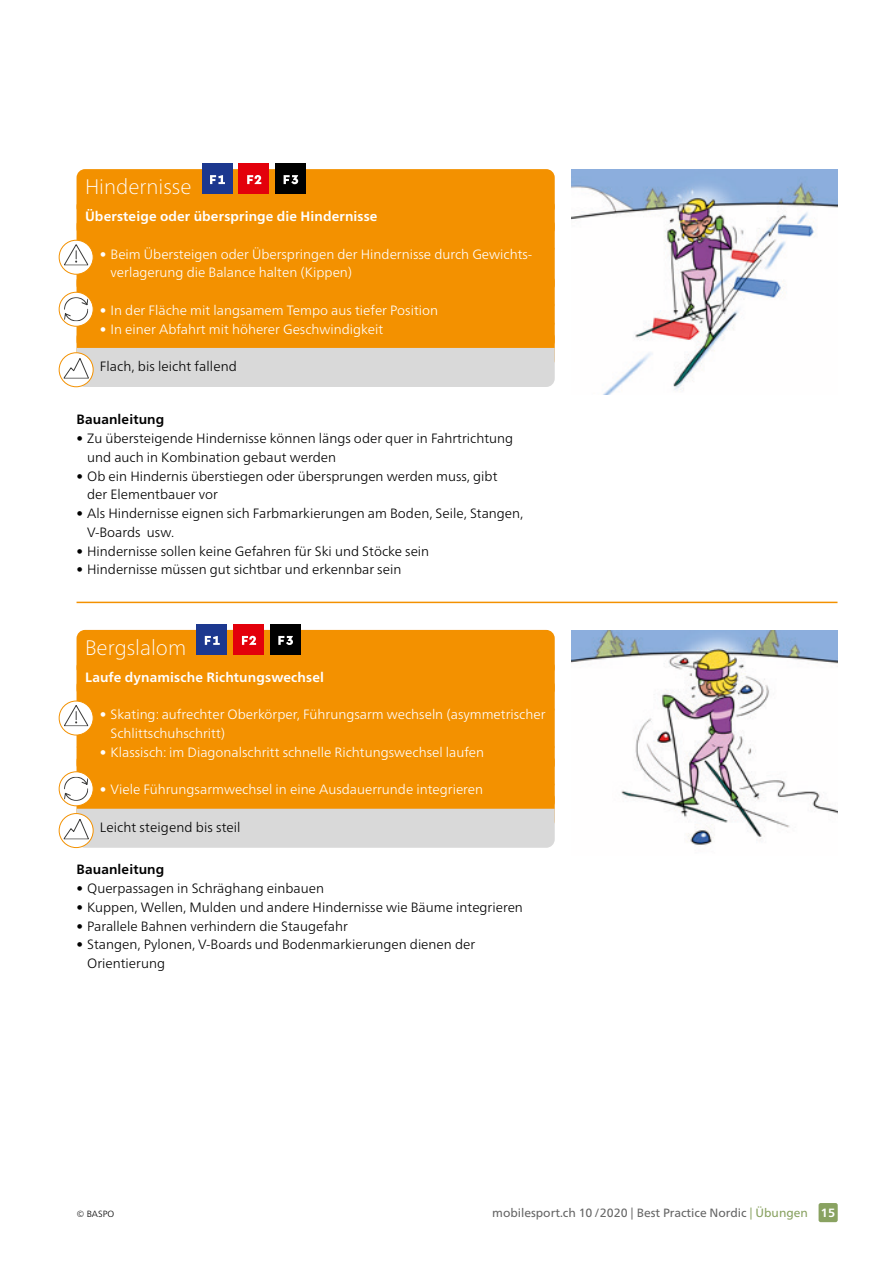
<style>
.page{position:relative;width:893px;height:1263px;background:#fff}
.page>*{position:absolute;margin:0;border:0;box-sizing:border-box;transform-origin:0 0}
._00_Titel_in_Kasten{font:100 21px "Frutiger Neue LT Pro";color:#fff}
.P_LI_Grundtext_d_Auf{font:300 13.5px/18.8px "Frutiger Neue LT Pro";color:#000}
.t1{font:300 13.5px/18.8px "Frutiger Neue LT Pro";color:#fff}
._00_Lead_in_Kasten{font:700 13.5px "Frutiger Neue LT Pro";letter-spacing:.01em;color:#fff}
._00_Gelände_in_Kaste{font:300 13.5px "Frutiger Neue LT Pro";letter-spacing:.005em;color:#000}
.H3_Titel_4{font:700 13.5px "Frutiger Neue LT Pro";letter-spacing:.01em;color:#000}
.t2{font:12px "Frutiger Neue LT Pro";color:#666}
.t3{font:300 9px "Frutiger Neue LT Pro";color:#000}
.s1{color:#89a261}
.s2{font-weight:700;color:#fff}
</style>
<div class="page">
<div style="left:819px;top:1203px;width:19px;height:19px;background:#89a261;border-radius:2px"></div>
<div style="left:77px;top:169px;width:478px;height:47px;background:#f39100;border-radius:9px"></div>
<div style="left:77px;top:198px;width:478px;height:39px;background:#f39100;border-radius:9px"></div>
<div style="left:77px;top:217px;width:478px;height:39px;background:#f39100;border-radius:9px"></div>
<div style="left:77px;top:242px;width:478px;height:51px;background:#f39100;border-radius:9px"></div>
<div style="left:77px;top:273px;width:478px;height:39px;background:#f39100;border-radius:9px"></div>
<div style="left:77px;top:298px;width:478px;height:33px;background:#f39100;border-radius:9px"></div>
<div style="left:77px;top:317px;width:478px;height:32px;background:#f39100;border-radius:9px"></div>
<div style="left:77px;top:329px;width:478px;height:39px;background:#f39100;border-radius:9px"></div>
<hr style="left:77px;top:602px;width:760px;height:1px;background:#f39100">
<div style="left:77px;top:630px;width:478px;height:46px;background:#f39100;border-radius:9px"></div>
<div style="left:77px;top:659px;width:478px;height:39px;background:#f39100;border-radius:9px"></div>
<div style="left:77px;top:677px;width:478px;height:39px;background:#f39100;border-radius:9px"></div>
<div style="left:77px;top:703px;width:478px;height:51px;background:#f39100;border-radius:9px"></div>
<div style="left:77px;top:740px;width:478px;height:33px;background:#f39100;border-radius:9px"></div>
<div style="left:77px;top:752px;width:478px;height:39px;background:#f39100;border-radius:9px"></div>
<div style="left:77px;top:778px;width:478px;height:32px;background:#f39100;border-radius:9px"></div>
<div style="left:77px;top:790px;width:478px;height:39px;background:#f39100;border-radius:9px"></div>
<div style="left:202px;top:163px;width:30px;height:31px;background:#1c388f"></div>
<svg style="left:210px;top:175px;width:15px;height:9px"></svg>
<div style="left:239px;top:163px;width:30px;height:31px;background:#e3000b"></div>
<svg style="left:247px;top:175px;width:14px;height:9px"></svg>
<div style="left:275px;top:163px;width:31px;height:31px;background:#000"></div>
<svg style="left:284px;top:175px;width:14px;height:9px"></svg>
<div style="left:197px;top:624px;width:30px;height:31px;background:#1c388f"></div>
<svg style="left:205px;top:636px;width:15px;height:9px"></svg>
<div style="left:233px;top:624px;width:31px;height:31px;background:#e3000b"></div>
<svg style="left:242px;top:636px;width:14px;height:9px"></svg>
<div style="left:270px;top:624px;width:31px;height:31px;background:#000"></div>
<svg style="left:278px;top:636px;width:15px;height:9px"></svg>
<img style="left:572px;top:170px;width:266px;height:225px">
<svg style="left:59px;top:240px;width:34px;height:34px"></svg>
<svg style="left:64px;top:244px;width:24px;height:21px"></svg>
<div style="left:59px;top:240px;width:35px;height:35px;border:1px solid #f39100;border-radius:50%"></div>
<svg style="left:59px;top:292px;width:34px;height:34px"></svg>
<svg style="left:64px;top:297px;width:24px;height:24px"></svg>
<div style="left:59px;top:292px;width:35px;height:35px;border:1px solid #f39100;border-radius:50%"></div>
<div style="left:63px;top:348px;width:492px;height:39px;background:#d9d9d9"></div>
<div style="left:59px;top:352px;width:35px;height:35px;border:1px solid #f39100;border-radius:50%"></div>
<img style="left:572px;top:631px;width:266px;height:215px">
<svg style="left:59px;top:701px;width:34px;height:34px"></svg>
<svg style="left:64px;top:705px;width:24px;height:21px"></svg>
<div style="left:59px;top:701px;width:35px;height:34px;border:1px solid #f39100;border-radius:50%"></div>
<svg style="left:59px;top:772px;width:34px;height:34px"></svg>
<svg style="left:64px;top:777px;width:24px;height:24px"></svg>
<div style="left:59px;top:771px;width:35px;height:35px;border:1px solid #f39100;border-radius:50%"></div>
<div style="left:63px;top:809px;width:492px;height:39px;background:#d9d9d9"></div>
<div style="left:59px;top:813px;width:35px;height:35px;border:1px solid #f39100;border-radius:50%"></div>
<p class="_00_Titel_in_Kasten" style="left:85px;top:174px;width:108px">Hindernisse</p>
<p class="_00_Lead_in_Kasten" style="left:85px;top:208px;width:294px">Übersteige oder überspringe die Hindernisse</p>
<p class="t1" style="left:111px;top:244px;width:423px;text-indent:-11px">• Beim Übersteigen oder Überspringen der Hindernisse durch Gewichts&shy;verlagerung die Balance halten (Kippen)</p>
<p class="t1" style="left:100px;top:301px;width:340px">• In der Fläche mit langsamem Tempo aus tiefer Position</p>
<p class="t1" style="left:100px;top:319px;width:285px">• In einer Abfahrt mit höherer Geschwindigkeit</p>
<p class="_00_Gelände_in_Kaste" style="left:100px;top:358px;width:139px">Flach, bis leicht fallend</p>
<h3 class="H3_Titel_4" style="left:77px;top:412px;width:89px">Bauanleitung</h3>
<p class="P_LI_Grundtext_d_Auf" style="left:87px;top:429px;width:428px;text-indent:-11px">• Zu übersteigende Hindernisse können längs oder quer in Fahrtrichtung und auch in Kombination gebaut werden</p>
<p class="P_LI_Grundtext_d_Auf" style="left:87px;top:466px;width:412px;text-indent:-11px">• Ob ein Hindernis überstiegen oder übersprungen werden muss, gibt der Elementbauer vor</p>
<p class="P_LI_Grundtext_d_Auf" style="left:87px;top:504px;width:438px;text-indent:-11px">• Als Hindernisse eignen sich Farbmarkierungen am Boden, Seile, Stangen,<br>V-Boards usw.</p>
<p class="P_LI_Grundtext_d_Auf" style="left:77px;top:541px;width:354px">• Hindernisse sollen keine Gefahren für Ski und Stöcke sein</p>
<p class="P_LI_Grundtext_d_Auf" style="left:77px;top:560px;width:326px">• Hindernisse müssen gut sichtbar und erkennbar sein</p>
<p class="_00_Titel_in_Kasten" style="left:85px;top:635px;width:103px">Bergslalom</p>
<p class="_00_Lead_in_Kasten" style="left:85px;top:669px;width:241px">Laufe dynamische Richtungswechsel</p>
<p class="t1" style="left:111px;top:705px;width:436px;text-indent:-11px">• Skating: aufrechter Oberkörper, Führungsarm wechseln (asymmetrischer<br>Schlittschuhschritt)</p>
<p class="t1" style="left:100px;top:743px;width:386px">• Klassisch: im Diagonalschritt schnelle Richtungswechsel laufen</p>
<p class="t1" style="left:100px;top:780px;width:385px">• Viele Führungsarmwechsel in eine Ausdauerrunde integrieren</p>
<p class="_00_Gelände_in_Kaste" style="left:100px;top:819px;width:142px">Leicht steigend bis steil</p>
<h3 class="H3_Titel_4" style="left:77px;top:862px;width:89px">Bauanleitung</h3>
<p class="P_LI_Grundtext_d_Auf" style="left:77px;top:879px;width:249px">• Querpassagen in Schräghang einbauen</p>
<p class="P_LI_Grundtext_d_Auf" style="left:77px;top:898px;width:448px">• Kuppen, Wellen, Mulden und andere Hindernisse wie Bäume integrieren</p>
<p class="P_LI_Grundtext_d_Auf" style="left:77px;top:916px;width:273px">• Parallele Bahnen verhindern die Staugefahr</p>
<p class="P_LI_Grundtext_d_Auf" style="left:87px;top:935px;width:389px;text-indent:-11px">• Stangen, Pylonen, V-Boards und Bodenmarkierungen dienen der<br>Orientierung</p>
<p class="t3" style="left:77px;top:1208px;width:39px">© BASPO</p>
<p class="t2" style="left:492px;top:1205px;width:345px">mobilesport.ch 10/2020 | Best Practice Nordic <span class="s1">| Übungen</span> <span class="s2">15</span></p>
</div>
